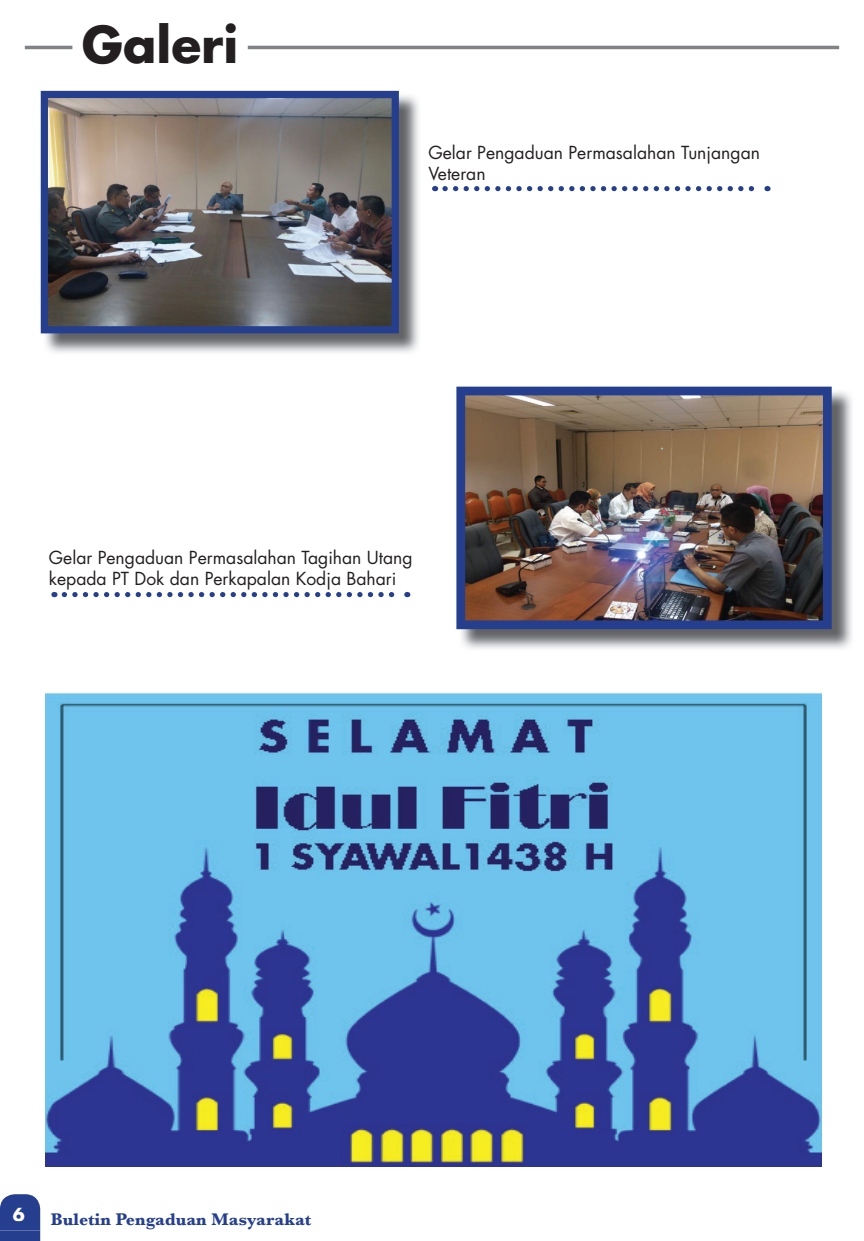
<style>
.page{position:relative;width:864px;height:1241px;background:#fff}
.page>*{position:absolute;margin:0;border:0;box-sizing:border-box;transform-origin:0 0}
.t1{font:700 49px "Futura Std";color:#231f20}
.t2{font:17.5px/21px "Futura Std";color:#231f20}
.t3{font:700 17.5px "Baskerville MT Std";color:#253f8e}
.t4{font:700 17.5px "Futura Std";color:#fff}
</style>
<div class="page">
<div style="left:1px;top:1231px;width:38px;height:8px;background:#253f8e"></div>
<div style="left:0;top:1230px;width:40px;height:10px;border:2px solid #253f8e"></div>
<svg style="left:0;top:1194px;width:41px;height:37px"></svg>
<div style="left:10px;top:1204px;width:18px;height:17px;background:#253f8e"></div>
<div style="left:9px;top:1204px;width:20px;height:18px;border:2px solid #253f8e"></div>
<hr style="left:25px;top:46px;width:813px;height:3px;background:#808285">
<div style="left:73px;top:22px;width:174px;height:45px;background:#fff"></div>
<img style="left:43px;top:95px;width:376px;height:258px">
<img style="left:49px;top:99px;width:342px;height:226px">
<div style="left:41px;top:91px;width:358px;height:242px;border:7px solid #253f8e"></div>
<img style="left:458px;top:389px;width:394px;height:260px">
<img style="left:466px;top:396px;width:355px;height:223px">
<div style="left:456px;top:386px;width:375px;height:243px;border:9px solid #253f8e"></div>
<svg style="left:445px;top:186px;width:322px;height:5px"></svg>
<svg style="left:64px;top:592px;width:343px;height:5px"></svg>
<img style="left:46px;top:693px;width:775px;height:473px">
<h1 class="t1" style="left:82px;top:12px;width:158px">Galeri</h1>
<p class="t2" style="left:428px;top:142px;width:333px">Gelar Pengaduan Permasalahan Tunjangan<br>Veteran</p>
<p class="t2" style="left:49px;top:547px;width:365px">Gelar Pengaduan Permasalahan Tagihan Utang kepada PT Dok dan Perkapalan Kodja Bahari</p>
<p class="t4" style="left:13px;top:1201px;width:14px">6</p>
<p class="t3" style="left:51px;top:1209px;width:262px">Buletin Pengaduan Masyarakat</p>
</div>
